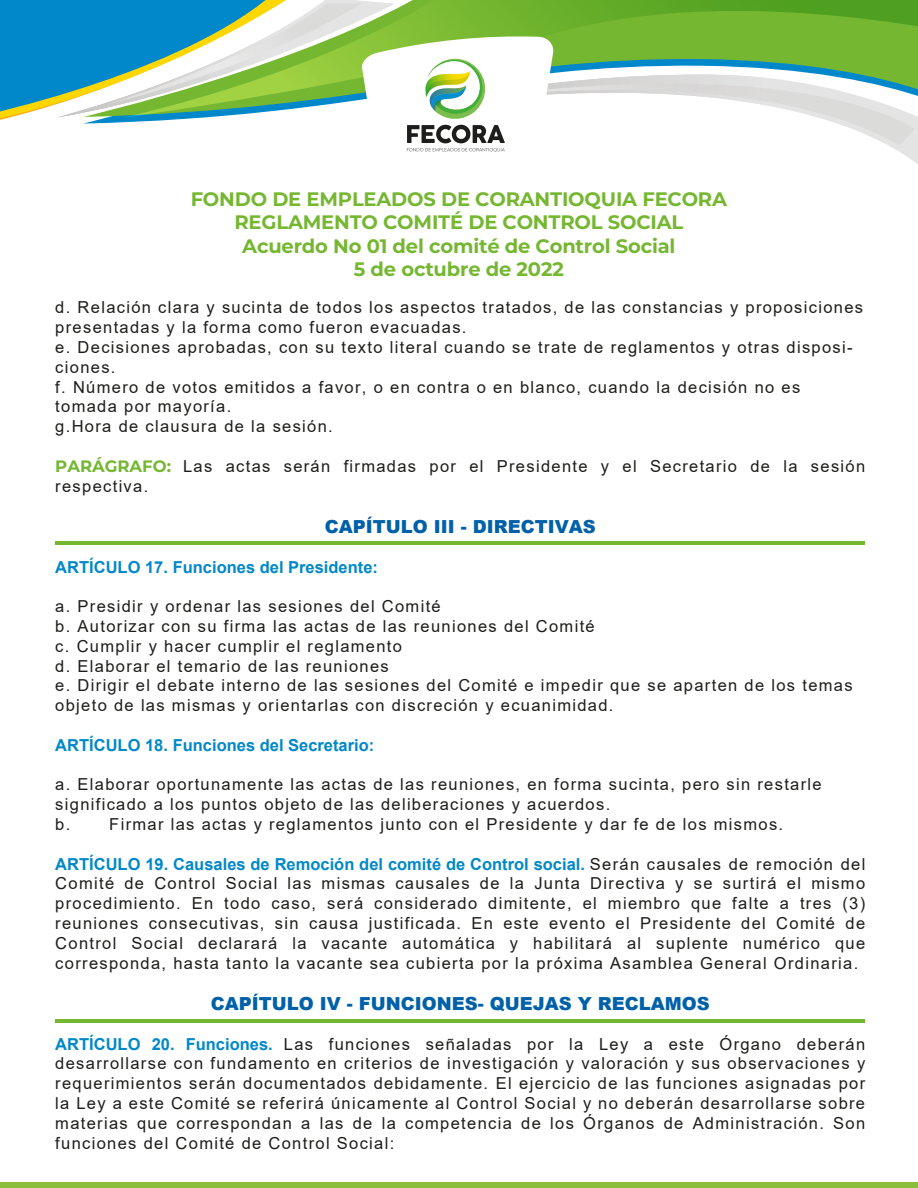
<style>
.page{position:relative;width:918px;height:1188px;background:#fff}
.page>*{position:absolute;margin:0;border:0;box-sizing:border-box;transform-origin:0 0}
.t1{font:700 19.5px/23.4px "Montserrat";letter-spacing:-.01em;color:#75b731;text-align:center}
.t2{font:900 18px "Arial";color:#0061a8}
.t3{font:16.5px/19.8px "Arial";letter-spacing:.08em;color:#1d1d1b}
.t4{font:700 16.5px "Arial";color:#0088c8}
.s1{font-family:"Montserrat";font-weight:700;color:#75b731}
.s2{font-weight:700;color:#0088c8}
</style>
<div class="page">
<svg style="left:0;top:0;width:915px;height:162px"></svg>
<div style="left:0;top:1182px;width:918px;height:6px;background:#88be3b"></div>
<hr style="left:55px;top:541px;width:810px;height:3px;background:#75b731">
<hr style="left:55px;top:1019px;width:810px;height:3px;background:#75b731">
<p class="t1" style="left:191px;top:187px;width:538px">FONDO DE EMPLEADOS DE CORANTIOQUIA FECORA REGLAMENTO COMITÉ DE CONTROL SOCIAL Acuerdo No 01 del comité de Control Social<br>5 de octubre de 2022</p>
<p class="t3" style="left:55px;top:298px;width:809px">d. Relación clara y sucinta de todos los aspectos tratados, de las constancias y proposiciones presentadas y la forma como fueron evacuadas.<br>e. Decisiones aprobadas, con su texto literal cuando se trate de reglamentos y otras disposi&shy;ciones.<br>f. Número de votos emitidos a favor, o en contra o en blanco, cuando la decisión no es tomada por mayoría.<br>g.Hora de clausura de la sesión.</p>
<p class="t3" style="left:55px;top:456px;width:811px"><span class="s1">PARÁGRAFO:</span> Las actas serán firmadas por el Presidente y el Secretario de la sesión respectiva.</p>
<p class="t2" style="left:325px;top:513px;width:272px">CAPÍTULO III - DIRECTIVAS</p>
<p class="t4" style="left:55px;top:555px;width:324px">ARTÍCULO 17. Funciones del Presidente:</p>
<p class="t3" style="left:55px;top:596px;width:799px">a. Presidir y ordenar las sesiones del Comité<br>b. Autorizar con su firma las actas de las reuniones del Comité<br>c. Cumplir y hacer cumplir el reglamento<br>d. Elaborar el temario de las reuniones<br>e. Dirigir el debate interno de las sesiones del Comité e impedir que se aparten de los temas objeto de las mismas y orientarlas con discreción y ecuanimidad.</p>
<p class="t4" style="left:55px;top:733px;width:321px">ARTÍCULO 18. Funciones del Secretario:</p>
<p class="t3" style="left:55px;top:775px;width:768px">a. Elaborar oportunamente las actas de las reuniones, en forma sucinta, pero sin restarle significado a los puntos objeto de las deliberaciones y acuerdos.<br>b. Firmar las actas y reglamentos junto con el Presidente y dar fe de los mismos.</p>
<p class="t3" style="left:55px;top:854px;width:812px;text-align:justify"><span class="s2">ARTÍCULO 19. Causales de Remoción del comité de Control social.</span> Serán causales de remoción del Comité de Control Social las mismas causales de la Junta Directiva y se surtirá el mismo procedimiento. En todo caso, será considerado dimitente, el miembro que falte a tres (3) reuniones consecutivas, sin causa justificada. En este evento el Presidente del Comité de Control Social declarará la vacante automática y habilitará al suplente numérico que corresponda, hasta tanto la vacante sea cubierta por la próxima Asamblea General Ordinaria.</p>
<p class="t2" style="left:211px;top:990px;width:500px">CAPÍTULO IV - FUNCIONES- QUEJAS Y RECLAMOS</p>
<p class="t3" style="left:55px;top:1034px;width:811px;text-align:justify"><span class="s2">ARTÍCULO 20. Funciones.</span> Las funciones señaladas por la Ley a este Órgano deberán desarrollarse con fundamento en criterios de investigación y valoración y sus observaciones y requerimientos serán documentados debidamente. El ejercicio de las funciones asignadas por la Ley a este Comité se referirá únicamente al Control Social y no deberán desarrollarse sobre materias que correspondan a las de la competencia de los Órganos de Administración. Son funciones del Comité de Control Social:</p>
</div>
